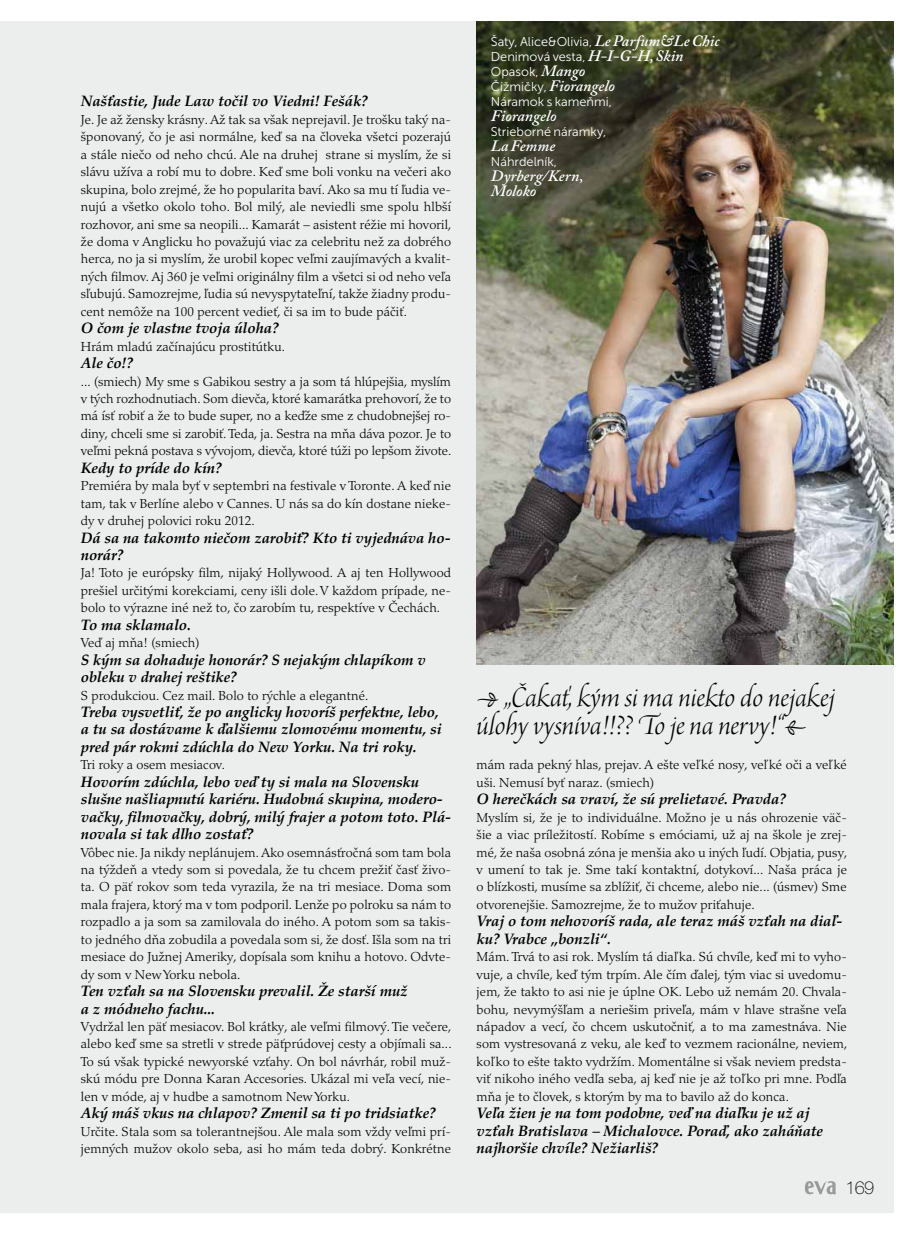
<style>
.page{position:relative;width:915px;height:1234px;background:#fff}
.page>*{position:absolute;margin:0;border:0;box-sizing:border-box;transform-origin:0 0}
.t1{font:30px/28.5px "Arno Pro Light Italic Display";letter-spacing:-.005em;color:#000}
.t2{font:100 18px "Helvetica Neue";color:#000}
.t3{font:italic 600 15.75px/14.2px "Adobe Caslon Pro";color:#fff}
.t4{font:italic 700 15px/17.4px "Palatino Linotype";letter-spacing:-.01em;color:#000}
.t5{font:300 13.05px/17.4px "Palatino LT Pro";letter-spacing:.01em;color:#000;text-align:justify}
.t6{font:12.75px/15px "Museo Sans 300";color:#fff}
.s1{font-family:"Adobe Caslon Pro";font-weight:600;font-style:italic;font-size:15.75px}
.s2{font-family:"Museo Sans 300";font-weight:400;font-style:normal;font-size:12.75px}
</style>
<div class="page">
<div style="left:0;top:21px;width:893px;height:1191px;background:#eceded"></div>
<img style="left:476px;top:21px;width:417px;height:643px">
<svg style="left:805px;top:1181px;width:30px;height:12px"></svg>
<p class="t4" style="left:81px;top:92px;width:288px">Našťastie, Jude Law točil vo Viedni! Fešák?</p>
<p class="t5" style="left:81px;top:111px;width:372px">Je. Je až žensky krásny. Až tak sa však neprejavil. Je trošku taký na&shy;šponovaný, čo je asi normálne, keď sa na človeka všetci pozerajú a stále niečo od neho chcú. Ale na druhej strane si myslím, že si slávu užíva a robí mu to dobre. Keď sme boli vonku na večeri ako skupina, bolo zrejmé, že ho popularita baví. Ako sa mu tí ľudia ve&shy;nujú a všetko okolo toho. Bol milý, ale neviedli sme spolu hlbší rozhovor, ani sme sa neopili... Kamarát – asistent réžie mi hovoril, že doma v Anglicku ho považujú viac za celebritu než za dobrého herca, no ja si myslím, že urobil kopec veľmi zaujímavých a kvalit&shy;ných filmov. Aj 360 je veľmi originálny film a všetci si od neho veľa sľubujú. Samozrejme, ľudia sú nevyspytateľní, takže žiadny produ&shy;cent nemôže na 100 percent vedieť, či sa im to bude páčiť.</p>
<p class="t4" style="left:81px;top:319px;width:199px">O čom je vlastne tvoja úloha?</p>
<p class="t5" style="left:81px;top:337px;width:206px">Hrám mladú začínajúcu prostitútku.</p>
<p class="t4" style="left:81px;top:353px;width:54px">Ale čo!?</p>
<p class="t5" style="left:81px;top:372px;width:372px">... (smiech) My sme s Gabikou sestry a ja som tá hlúpejšia, myslím v tých rozhodnutiach. Som dievča, ktoré kamarátka prehovorí, že to má ísť robiť a že to bude super, no a keďže sme z chudobnejšej ro&shy;diny, chceli sme si zarobiť. Teda, ja. Sestra na mňa dáva pozor. Je to veľmi pekná postava s vývojom, dievča, ktoré túži po lepšom živote.</p>
<p class="t4" style="left:81px;top:458px;width:142px">Kedy to príde do kín?</p>
<p class="t5" style="left:81px;top:477px;width:371px">Premiéra by mala byť v septembri na festivale v Toronte. A keď nie tam, tak v Berlíne alebo v Cannes. U nás sa do kín dostane nieke&shy;dy v druhej polovici roku 2012.</p>
<p class="t4" style="left:81px;top:528px;width:371px">Dá sa na takomto niečom zarobiť? Kto ti vyjednáva ho&shy;norár?</p>
<p class="t5" style="left:81px;top:564px;width:371px">Ja! Toto je európsky film, nijaký Hollywood. A aj ten Hollywood prešiel určitými korekciami, ceny išli dole. V každom prípade, ne&shy;bolo to výrazne iné než to, čo zarobím tu, respektíve v Čechách.</p>
<p class="t4" style="left:81px;top:615px;width:111px">To ma sklamalo.</p>
<p class="t5" style="left:81px;top:634px;width:120px">Veď aj mňa! (smiech)</p>
<p class="t4" style="left:81px;top:650px;width:346px">S kým sa dohaduje honorár? S nejakým chlapíkom v obleku v drahej reštike?</p>
<p class="t5" style="left:81px;top:686px;width:289px">S produkciou. Cez mail. Bolo to rýchle a elegantné.</p>
<p class="t4" style="left:81px;top:702px;width:362px">Treba vysvetliť, že po anglicky hovoríš perfektne, lebo, a tu sa dostávame k ďalšiemu zlomovému momentu, si pred pár rokmi zdúchla do New Yorku. Na tri roky.</p>
<p class="t5" style="left:81px;top:756px;width:145px">Tri roky a osem mesiacov.</p>
<p class="t4" style="left:81px;top:772px;width:371px">Hovorím zdúchla, lebo veď ty si mala na Slovensku slušne našliapnutú kariéru. Hudobná skupina, modero&shy;vačky, filmovačky, dobrý, milý frajer a potom toto. Plá&shy;novala si tak dlho zostať?</p>
<p class="t5" style="left:81px;top:843px;width:371px">Vôbec nie. Ja nikdy neplánujem. Ako osemnásťročná som tam bola na týždeň a vtedy som si povedala, že tu chcem prežiť časť živo&shy;ta. O päť rokov som teda vyrazila, že na tri mesiace. Doma som mala frajera, ktorý ma v tom podporil. Lenže po polroku sa nám to rozpadlo a ja som sa zamilovala do iného. A potom som sa takis&shy;to jedného dňa zobudila a povedala som si, že dosť. Išla som na tri mesiace do Južnej Ameriky, dopísala som knihu a hotovo. Odvte&shy;dy som v New Yorku nebola.</p>
<p class="t4" style="left:81px;top:981px;width:328px">Ten vzťah sa na Slovensku prevalil. Že starší muž a z módneho fachu...</p>
<p class="t5" style="left:81px;top:1017px;width:372px">Vydržal len päť mesiacov. Bol krátky, ale veľmi filmový. Tie večere, alebo keď sme sa stretli v strede päťprúdovej cesty a objímali sa...<br>To sú však typické newyorské vzťahy. On bol návrhár, robil muž&shy;skú módu pre Donna Karan Accesories. Ukázal mi veľa vecí, nie&shy;len v móde, aj v hudbe a samotnom New Yorku.</p>
<p class="t4" style="left:81px;top:1103px;width:356px">Aký máš vkus na chlapov? Zmenil sa ti po tridsiatke?</p>
<p class="t5" style="left:81px;top:1122px;width:371px">Určite. Stala som sa tolerantnejšou. Ale mala som vždy veľmi prí&shy;jemných mužov okolo seba, asi ho mám teda dobrý. Konkrétne</p>
<p class="t6" style="left:490px;top:34px;width:230px">Šaty, Alice&amp;Olivia, <span class="s1">Le Parfum&amp;Le Chic<br></span>Denimová vesta, <span class="s1">H-I-G-H, Skin<br></span>Opasok, <span class="s1">Mango</span></p>
<p class="t3" style="left:490px;top:79px;width:125px"><span class="s2">Čižmičky,</span> Fiorangelo</p>
<p class="t6" style="left:490px;top:94px;width:122px">Náramok s kameňmi,</p>
<p class="t3" style="left:490px;top:109px;width:67px">Fiorangelo</p>
<p class="t6" style="left:490px;top:124px;width:117px">Strieborné náramky,</p>
<p class="t3" style="left:490px;top:139px;width:66px">La Femme</p>
<p class="t6" style="left:490px;top:154px;width:68px">Náhrdelník,</p>
<p class="t3" style="left:490px;top:169px;width:94px">Dyrberg/Kern,<br>Moloko</p>
<h1 class="t1" style="left:476px;top:684px;width:359px">• „Čakať, kým si ma niekto do nejakej úlohy vysníva!!?? To je na nervy!“•</h1>
<p class="t5" style="left:476px;top:756px;width:371px">mám rada pekný hlas, prejav. A ešte veľ ké nosy, veľ ké oči a veľ ké uši. Nemusí byť naraz. (smiech)</p>
<p class="t4" style="left:476px;top:789px;width:311px">O herečkách sa vraví, že sú prelietavé. Pravda?</p>
<p class="t5" style="left:476px;top:808px;width:372px">Myslím si, že je to individuálne. Možno je u nás ohrozenie väč&shy;šie a viac príležitostí. Robíme s emóciami, už aj na škole je zrej&shy;mé, že naša osobná zóna je menšia ako u iných ľudí. Objatia, pusy, v umení to tak je. Sme takí kontaktní, dotykoví... Naša práca je o blízkosti, musíme sa zblížiť, či chceme, alebo nie... (úsmev) Sme otvorenejšie. Samozrejme, že to mužov priťahuje.</p>
<p class="t4" style="left:476px;top:911px;width:367px">Vraj o tom nehovoríš rada, ale teraz máš vzťah na diaľ&shy;ku? Vrabce „bonzli“.</p>
<p class="t5" style="left:476px;top:947px;width:372px">Mám. Trvá to asi rok. Myslím tá diaľ ka. Sú chvíle, keď mi to vyho&shy;vuje, a chvíle, keď tým trpím. Ale čím ďalej, tým viac si uvedomu&shy;jem, že takto to asi nie je úplne OK. Lebo už nemám 20. Chvala&shy;bohu, nevymýšľam a neriešim priveľa, mám v hlave strašne veľa nápadov a vecí, čo chcem uskutočniť, a to ma zamestnáva. Nie som vystresovaná z veku, ale keď to vezmem racionálne, neviem, koľ ko to ešte takto vydržím. Momentálne si však neviem predsta&shy;viť nikoho iného vedľa seba, aj keď nie je až toľ ko pri mne. Podľa mňa je to človek, s ktorým by ma to bavilo až do konca.</p>
<p class="t4" style="left:476px;top:1103px;width:348px">Veľa žien je na tom podobne, veď na diaľku je už aj vzťah Bratislava – Michalovce. Poraď, ako zaháňate najhoršie chvíle? Nežiarliš?</p>
<h2 class="t2" style="left:845px;top:1177px;width:30px">169</h2>
</div>
